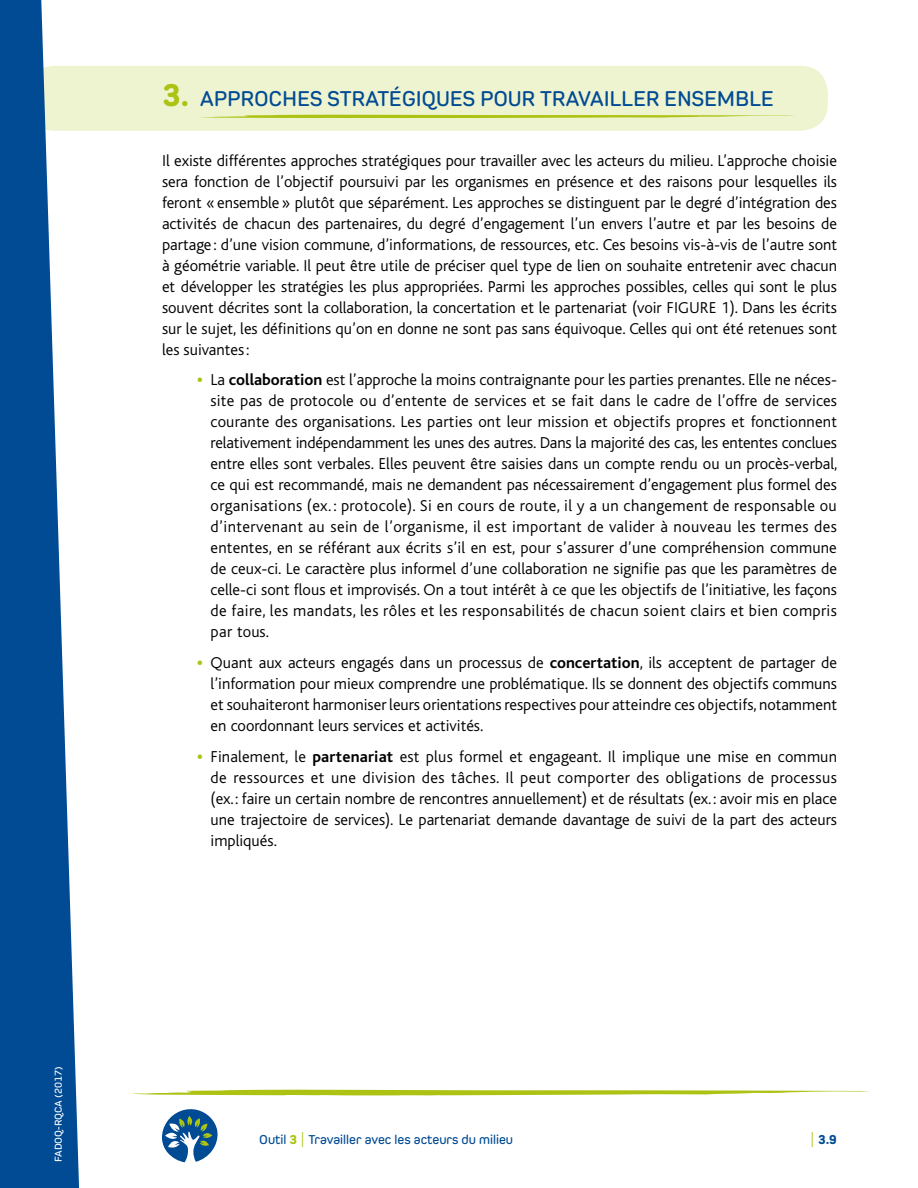
<style>
.page{position:relative;width:918px;height:1188px;background:#fff}
.page>*{position:absolute;margin:0;border:0;box-sizing:border-box;transform-origin:0 0}
.t1{font:600 22.5px "Pero";letter-spacing:-.01em;color:#004b93}
.t2{font:300 16.5px/21px "Bliss";color:#000;text-align:justify}
.t3{font:600 13.5px "Pero";color:#004b93}
.t4{font:800 13.5px "Pero";color:#004b93}
.t5{font:600 10.5px "Pero";color:#fff}
.s1{font-weight:800;font-size:33px;color:#acc313}
.s2{font-weight:800;color:#acc313}
.s3{font-weight:700}
.s4{font-weight:300;font-size:22.5px;color:#acc313}
</style>
<div class="page">
<div style="left:27px;top:66px;width:801px;height:65px;background:#eef3d0;border-radius:27px"></div>
<svg style="left:200px;top:115px;width:594px;height:3px;background:#bcce41"></svg>
<svg style="left:0;top:0;width:80px;height:1188px;fill:#004b93"></svg>
<svg style="left:162px;top:1109px;width:56px;height:53px"></svg>
<svg style="left:132px;top:1090px;width:737px;height:5px;background:#c0d14d"></svg>
<p class="t5" style="left:52px;top:1162px;width:97px;rotate:-90deg">FADOQ-RQCA (2017)</p>
<h1 class="t1" style="left:162px;top:85px;width:613px"><span class="s1">3.</span> APPROCHES STRATÉGIQUES POUR TRAVAILLER ENSEMBLE</h1>
<p class="t2" style="left:162px;top:150px;width:677px">Il existe différentes approches stratégiques pour travailler avec les acteurs du milieu. L’approche choisie sera fonction de l’objectif poursuivi par les organismes en présence et des raisons pour lesquelles ils feront «ensemble» plutôt que séparément. Les approches se distinguent par le degré d’intégration des activités de chacun des partenaires, du degré d’engagement l’un envers l’autre et par les besoins de partage : d’une vision commune, d’informations, de ressources, etc. Ces besoins vis-à-vis de l’autre sont à géométrie variable. Il peut être utile de préciser quel type de lien on souhaite entretenir avec chacun et développer les stratégies les plus appropriées. Parmi les approches possibles, celles qui sont le plus souvent décrites sont la collaboration, la concertation et le partenariat (voir FIGURE 1). Dans les écrits sur le sujet, les définitions qu’on en donne ne sont pas sans équivoque. Celles qui ont été retenues sont les suivantes:</p>
<p class="t2" style="left:211px;top:370px;width:628px;text-align:left;text-indent:-13px"><span class="s2">•</span> La <span class="s3">collaboration</span> est l’approche la moins contraignante pour les parties prenantes. Elle ne néces&shy;site pas de protocole ou d’entente de services et se fait dans le cadre de l’offre de services courante des organisations. Les parties ont leur mission et objectifs propres et fonctionnent relativement indépendamment les unes des autres. Dans la majorité des cas, les ententes conclues entre elles sont verbales. Elles peuvent être saisies dans un compte rendu ou un procès-verbal, ce qui est recommandé, mais ne demandent pas nécessairement d’engagement plus formel des organisations (ex. : protocole). Si en cours de route, il y a un changement de responsable ou d’intervenant au sein de l’organisme, il est important de valider à nouveau les termes des ententes, en se référant aux écrits s’il en est, pour s’assurer d’une compréhension commune de ceux-ci. Le caractère plus informel d’une collaboration ne signifie pas que les paramètres de celle-ci sont flous et improvisés. On a tout intérêt à ce que les objectifs de l’initiative, les façons de faire, les mandats, les rôles et les responsabilités de chacun soient clairs et bien compris par tous.</p>
<p class="t2" style="left:211px;top:653px;width:628px;text-indent:-13px"><span class="s2">•</span> Quant aux acteurs engagés dans un processus de <span class="s3">concertation</span>, ils acceptent de partager de l’information pour mieux comprendre une problématique. Ils se donnent des objectifs communs et souhaiteront harmoniser leurs orientations respectives pour atteindre ces objectifs, notamment en coordonnant leurs services et activités.</p>
<p class="t2" style="left:211px;top:746px;width:628px;text-indent:-13px"><span class="s2">•</span> Finalement, le <span class="s3">partenariat</span> est plus formel et engageant. Il implique une mise en commun de ressources et une division des tâches. Il peut comporter des obligations de processus (ex.: faire un certain nombre de rencontres annuellement) et de résultats (ex.: avoir mis en place une trajectoire de services). Le partenariat demande davantage de suivi de la part des acteurs impliqués.</p>
<p class="t3" style="left:259px;top:1132px;width:256px">Outil <span class="s2">3</span> <span class="s4">I</span> Travailler avec les acteurs du milieu</p>
<p class="t4" style="left:810px;top:1132px;width:29px"><span class="s4">I</span> 3.9</p>
</div>
